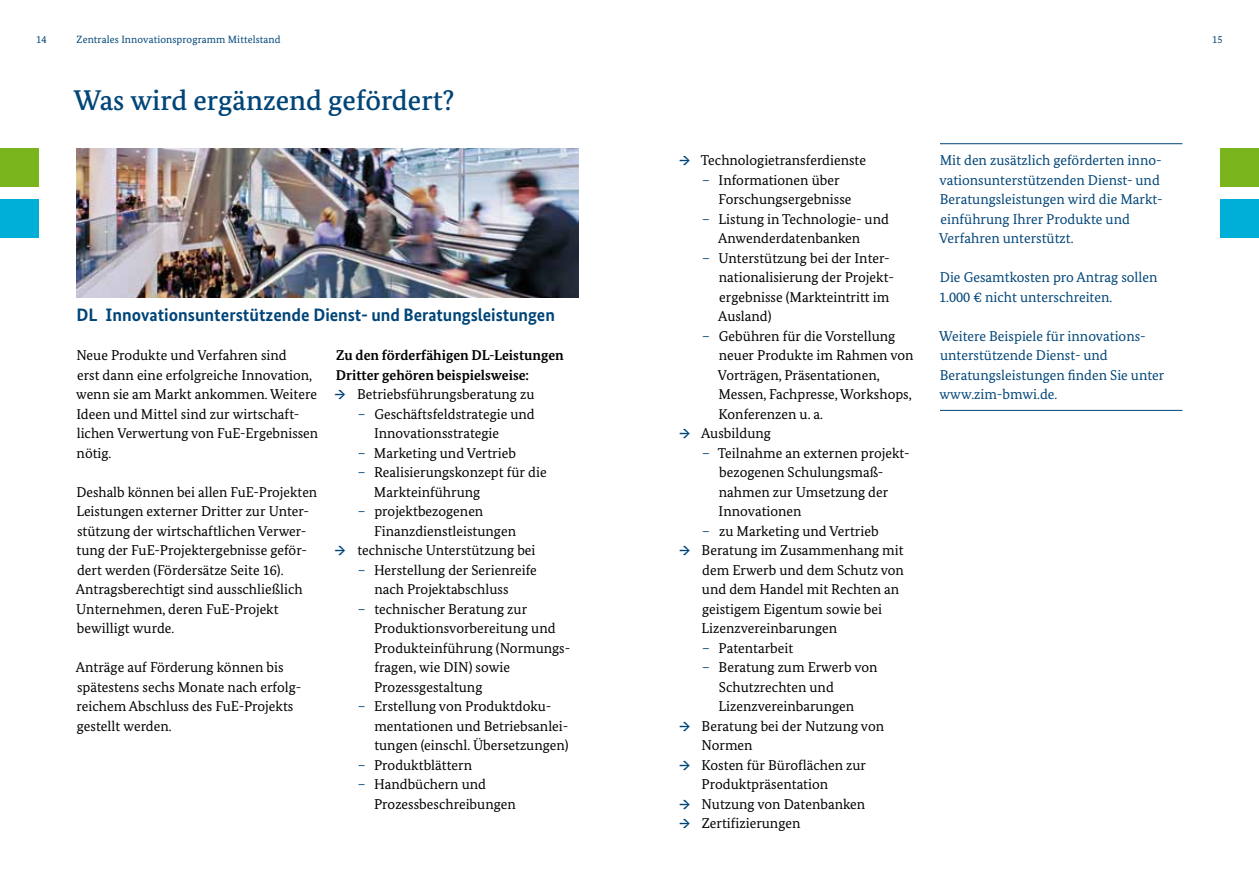
<style>
.page{position:relative;width:1259px;height:893px;background:#fff}
.page>*{position:absolute;margin:0;border:0;box-sizing:border-box;transform-origin:0 0}
.t1{font:500 28.5px "Bundes Serif";color:#004578}
.t2{font:700 18px "Bundes Sans";letter-spacing:-.005em;color:#004578}
.t3{font:14.25px/19.5px "Bundes Serif";color:#000}
.t4{font:14.25px/19.5px "Bundes Serif";color:#004578}
.t5{font:700 14.25px/19.5px "Bundes Serif";color:#000}
.t6{font:10.5px "Bundes Serif";letter-spacing:.01em;color:#004578}
.s1{font-weight:700;color:#004578}
.s2{color:#004578}
</style>
<div class="page">
<div style="left:0;top:200px;width:38px;height:38px;background:#00afd7"></div>
<div style="left:1220px;top:200px;width:39px;height:38px;background:#00afd7"></div>
<div style="left:0;top:149px;width:38px;height:38px;background:#7ab51d"></div>
<div style="left:1220px;top:149px;width:39px;height:38px;background:#7ab51d"></div>
<hr style="left:940px;top:143px;width:242px;height:1px;background:#004578">
<hr style="left:940px;top:410px;width:242px;height:1px;background:#004578">
<img style="left:77px;top:149px;width:501px;height:149px">
<p class="t6" style="left:36px;top:33px;width:12px">14</p>
<p class="t6" style="left:77px;top:33px;width:206px">Zentrales Innovationsprogramm Mittelstand</p>
<p class="t6" style="left:1212px;top:33px;width:12px">15</p>
<h1 class="t1" style="left:74px;top:83px;width:382px">Was wird ergänzend gefördert?</h1>
<p class="t2" style="left:77px;top:304px;width:480px">DL Innovationsunterstützende Dienst- und Beratungsleistungen</p>
<p class="t3" style="left:76px;top:346px;width:243px">Neue Produkte und Verfahren sind<br>erst dann eine erfolgreiche Innovation, wenn sie am Markt ankommen. Weitere<br>Ideen und Mittel sind zur wirtschaft&shy;lichen Verwertung von FuE-Ergebnissen nötig.</p>
<p class="t3" style="left:76px;top:482px;width:243px">Deshalb können bei allen FuE-Projekten Leistungen externer Dritter zur Unter&shy;stützung der wirtschaftlichen Verwer&shy;tung der FuE-Projektergebnisse geför&shy;dert werden (Fördersätze Seite 16).<br>Antragsberechtigt sind ausschließlich Unternehmen, deren FuE-Projekt bewilligt wurde.</p>
<p class="t3" style="left:76px;top:658px;width:227px">Anträge auf Förderung können bis spätestens sechs Monate nach erfolg&shy;reichem Abschluss des FuE-Projekts gestellt werden.</p>
<p class="t5" style="left:336px;top:346px;width:229px">Zu den förderfähigen DL-Leistungen<br>Dritter gehören beispielsweise:</p>
<p class="t3" style="left:334px;top:384px;width:201px"><span class="s1">→</span> Betriebsführungsberatung zu</p>
<p class="t3" style="left:374px;top:404px;width:162px;text-indent:-16px"><span class="s2">–</span> Geschäftsfeldstrategie und<br>Innovationsstrategie</p>
<p class="t3" style="left:358px;top:443px;width:160px"><span class="s2">–</span> Marketing und Vertrieb</p>
<p class="t3" style="left:374px;top:462px;width:174px;text-indent:-16px"><span class="s2">–</span> Realisierungskonzept für die<br>Markteinführung</p>
<p class="t3" style="left:374px;top:501px;width:143px;text-indent:-16px"><span class="s2">–</span> projektbezogenen<br>Finanzdienstleistungen</p>
<p class="t3" style="left:334px;top:540px;width:202px"><span class="s1">→</span> technische Unterstützung bei</p>
<p class="t3" style="left:374px;top:560px;width:164px;text-indent:-17px"><span class="s2">–</span> Herstellung der Serienreife nach Projektabschluss</p>
<p class="t3" style="left:374px;top:599px;width:198px;text-indent:-16px"><span class="s2">–</span> technischer Beratung zur<br>Produktionsvorbereitung und<br>Produkteinführung (Normungs&shy;fragen, wie DIN) sowie<br>Prozessgestaltung</p>
<p class="t3" style="left:374px;top:696px;width:196px;text-indent:-17px"><span class="s2">–</span> Erstellung von Produktdoku&shy;mentationen und Betriebsanlei&shy;tungen (einschl. Übersetzungen)</p>
<p class="t3" style="left:358px;top:755px;width:116px"><span class="s2">–</span> Produktblättern</p>
<p class="t3" style="left:374px;top:774px;width:143px;text-indent:-16px"><span class="s2">–</span> Handbüchern und<br>Prozessbeschreibungen</p>
<p class="t3" style="left:679px;top:151px;width:188px"><span class="s1">→</span> Technologietransferdienste</p>
<p class="t3" style="left:718px;top:170px;width:134px;text-indent:-16px"><span class="s2">–</span> Informationen über<br>Forschungsergebnisse</p>
<p class="t3" style="left:718px;top:209px;width:172px;text-indent:-16px"><span class="s2">–</span> Listung in Technologie- und<br>Anwenderdatenbanken</p>
<p class="t3" style="left:718px;top:248px;width:175px;text-indent:-16px"><span class="s2">–</span> Unterstützung bei der Inter&shy;nationalisierung der Projekt&shy;ergebnisse (Markteintritt im<br>Ausland)</p>
<p class="t3" style="left:718px;top:326px;width:197px;text-indent:-16px"><span class="s2">–</span> Gebühren für die Vorstellung neuer Produkte im Rahmen von<br>Vorträgen, Präsentationen,<br>Messen, Fachpresse, Workshops,<br>Konferenzen u. a.</p>
<p class="t3" style="left:679px;top:423px;width:93px"><span class="s1">→</span> Ausbildung</p>
<p class="t3" style="left:718px;top:443px;width:193px;text-indent:-16px"><span class="s2">–</span> Teilnahme an externen projekt&shy;bezogenen Schulungsmaß&shy;nahmen zur Umsetzung der<br>Innovationen</p>
<p class="t3" style="left:702px;top:521px;width:178px"><span class="s2">–</span> zu Marketing und Vertrieb</p>
<p class="t3" style="left:701px;top:540px;width:204px;text-indent:-22px"><span class="s1">→</span> Beratung im Zusammenhang mit dem Erwerb und dem Schutz von und dem Handel mit Rechten an geistigem Eigentum sowie bei<br>Lizenzvereinbarungen</p>
<p class="t3" style="left:702px;top:638px;width:93px"><span class="s2">–</span> Patentarbeit</p>
<p class="t3" style="left:718px;top:657px;width:160px;text-indent:-16px"><span class="s2">–</span> Beratung zum Erwerb von<br>Schutzrechten und<br>Lizenzvereinbarungen</p>
<p class="t3" style="left:701px;top:716px;width:184px;text-indent:-22px"><span class="s1">→</span> Beratung bei der Nutzung von<br>Normen</p>
<p class="t3" style="left:701px;top:755px;width:166px;text-indent:-22px"><span class="s1">→</span> Kosten für Büroflächen zur<br>Produktpräsentation</p>
<p class="t3" style="left:679px;top:794px;width:188px"><span class="s1">→</span> Nutzung von Datenbanken</p>
<p class="t3" style="left:679px;top:813px;width:123px"><span class="s1">→</span> Zertifizierungen</p>
<p class="t4" style="left:939px;top:151px;width:224px">Mit den zusätzlich geförderten inno&shy;vationsunterstützenden Dienst- und Beratungsleistungen wird die Markt&shy;einführung Ihrer Produkte und Verfahren unterstützt.</p>
<p class="t4" style="left:939px;top:268px;width:220px">Die Gesamtkosten pro Antrag sollen<br>1.000 € nicht unterschreiten.</p>
<p class="t4" style="left:939px;top:326px;width:227px">Weitere Beispiele für innovations&shy;unterstützende Dienst- und<br>Beratungsleistungen finden Sie unter www.zim-bmwi.de.</p>
</div>
